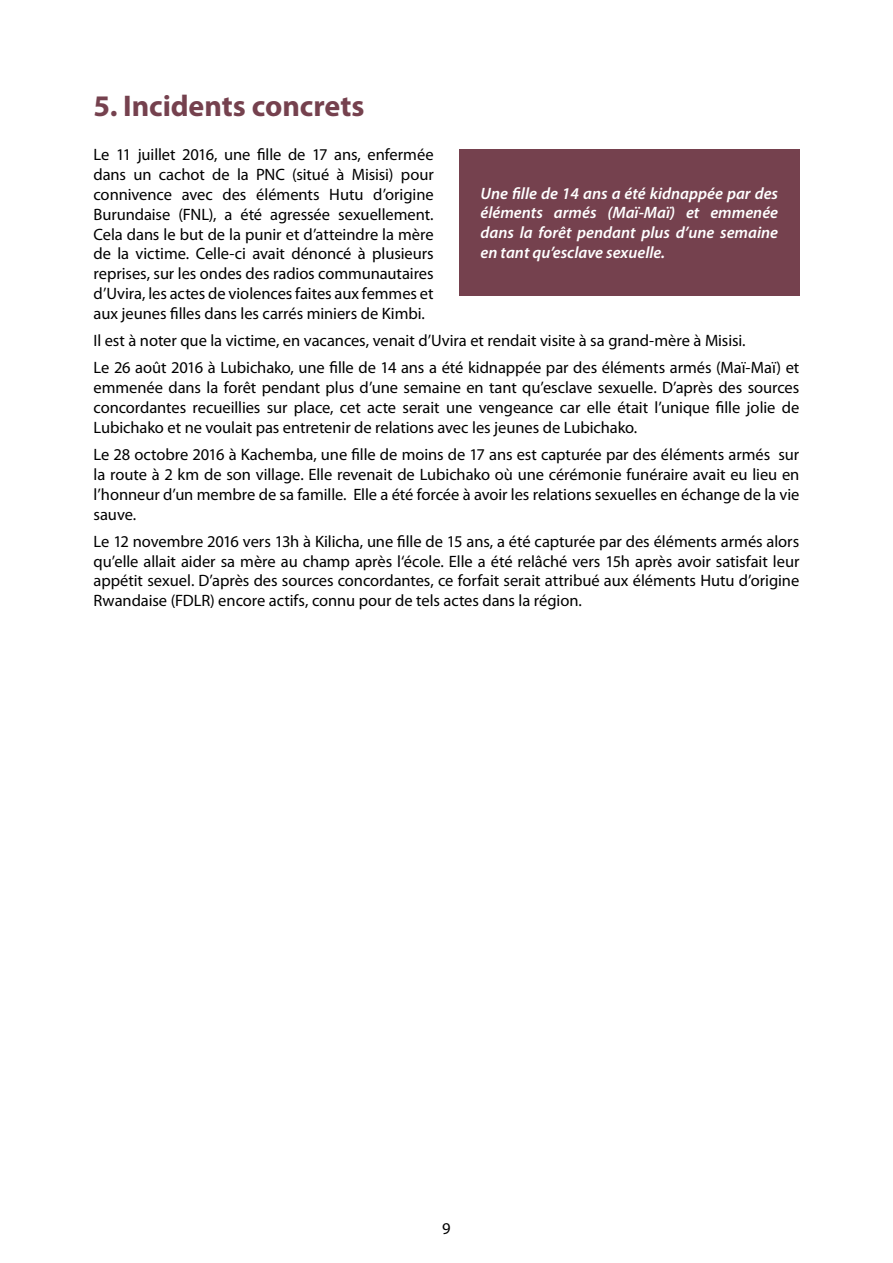
<style>
.page{position:relative;width:893px;height:1263px;background:#fff}
.page>*{position:absolute;margin:0;border:0;box-sizing:border-box;transform-origin:0 0}
.t1{font:700 30px "Myriad Pro";letter-spacing:-.005em;color:#75414e}
.t2{font:16.5px/19.8px "Myriad Pro";letter-spacing:-.005em;color:#000;text-align:justify}
.t3{font:italic 600 16.5px/19.8px "Myriad Pro";color:#fff;text-align:justify}
</style>
<div class="page">
<div style="left:459px;top:149px;width:340px;height:147px;background:#75414e"></div>
<h1 class="t1" style="left:94px;top:89px;width:272px">5. Incidents concrets</h1>
<p class="t2" style="left:94px;top:145px;width:342px">Le 11 juillet 2016, une fille de 17 ans, enfermée dans un cachot de la PNC (situé à Misisi) pour connivence avec des éléments Hutu d’origine Burundaise (FN L), a été agressée sexuellement.<br>Cela dans le but de la punir et d’atteindre la mère de la victime. Celle-ci avait dénoncé à plusieurs reprises, sur les ondes des radios communautaires d’Uvira, les actes de violences faites aux femmes et aux jeunes filles dans les carrés miniers de Kimbi.</p>
<p class="t2" style="left:94px;top:327px;width:707px;line-height:27.3px">Il est à noter que la victime, en vacances, venait d’Uvira et rendait visite à sa grand-mère à Misisi.<br>Le 26 août 2016 à Lubichako, une fille de 14 ans a été kidnappée par des éléments armés (Maï-Maï) et</p>
<p class="t2" style="left:94px;top:378px;width:707px">emmenée dans la forêt pendant plus d’une semaine en tant qu’esclave sexuelle. D’après des sources concordantes recueillies sur place, cet acte serait une vengeance car elle était l’unique fille jolie de Lubichako et ne voulait pas entretenir de relations avec les jeunes de Lubichako.</p>
<p class="t2" style="left:94px;top:445px;width:707px">Le 28 octobre 2016 à Kachemba, une fille de moins de 17 ans est capturée par des éléments armés sur la route à 2 km de son village. Elle revenait de Lubichako où une cérémonie funéraire avait eu lieu en l’honneur d’un membre de sa famille. Elle a été forcée à avoir les relations sexuelles en échange de la vie sauve.</p>
<p class="t2" style="left:94px;top:532px;width:707px">Le 12 novembre 2016 vers 13h à Kilicha, une fille de 15 ans, a été capturée par des éléments armés alors qu’elle allait aider sa mère au champ après l‘école. Elle a été relâché vers 15h après avoir satisfait leur appétit sexuel. D’après des sources concordantes, ce forfait serait attribué aux éléments Hutu d’origine Rwandaise (FDLR) encore actifs, connu pour de tels actes dans la région.</p>
<p class="t3" style="left:480px;top:184px;width:299px">Une fille de 14 ans a été kidnappée par des éléments armés (Maï-Maï) et emmenée dans la forêt pendant plus d’une semaine en tant qu’esclave sexuelle.</p>
<p class="t2" style="left:442px;top:1218px;width:10px">9</p>
</div>
